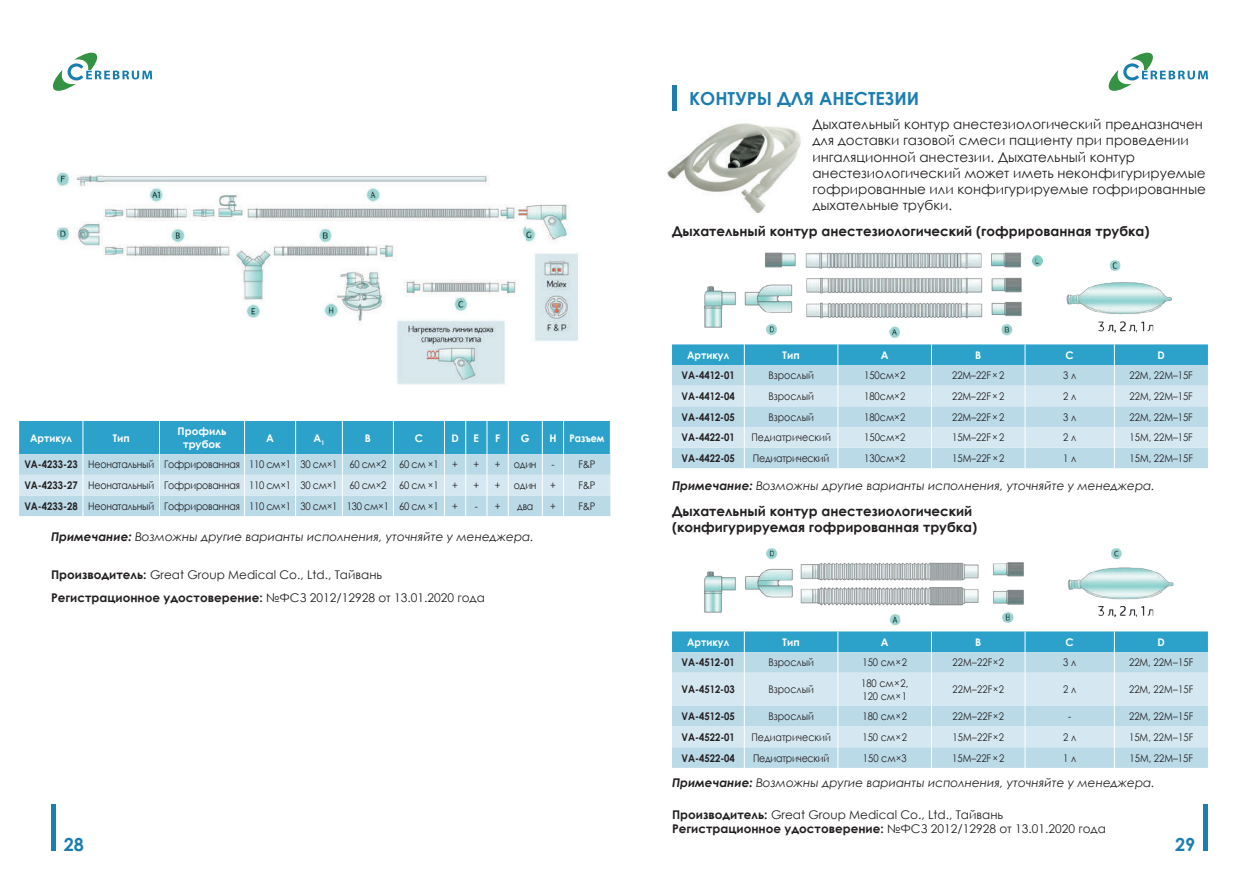
<style>
.page{position:relative;width:1259px;height:893px;background:#fff}
.page>*{position:absolute;margin:0;border:0;box-sizing:border-box;transform-origin:0 0}
.t1{font:700 18px "Century Gothic";color:#1c7eb0}
.t2{font:13.5px/16.2px "Century Gothic";color:#231f20}
.t3{font:700 13.5px/16.2px "Century Gothic";color:#231f20}
.t4{font:12px/23px "Century Gothic";color:#231f20}
.t5{font:italic 12px "Century Gothic";color:#231f20}
.t6{font:10.5px/12.6px "Century Gothic";color:#231f20;scale:.9 1}
.t7{font:10.5px "Century Gothic";letter-spacing:-.025em;color:#231f20;scale:.9 1}
.t8{font:700 10.5px "Century Gothic";color:#231f20;scale:.9 1}
.t9{font:700 10.5px/12.6px "Century Gothic";color:#fff;text-align:center}
.t10{font:700 10.5px "Century Gothic";color:#fff;scale:.95 1}
.s1{font-weight:700}
</style>
<div class="page">
<svg style="left:52px;top:52px;width:100px;height:39px"></svg>
<hr style="left:51px;top:804px;width:4px;height:46px;background:#1c7eb0">
<div style="left:1203px;top:804px;width:5px;height:46px;background:#1c7eb0"></div>
<svg style="left:1108px;top:52px;width:100px;height:39px"></svg>
<hr style="left:672px;top:85px;width:4px;height:26px;background:#1c7eb0">
<img style="left:667px;top:123px;width:134px;height:90px">
<svg style="left:672px;top:344px;width:536px;height:124px;background:#aed6e6"></svg>
<svg style="left:19px;top:421px;width:591px;height:95px;background:#91cae0"></svg>
<img style="left:56px;top:172px;width:523px;height:213px">
<img style="left:704px;top:252px;width:468px;height:86px">
<svg style="left:672px;top:631px;width:536px;height:137px;background:#b7dae8"></svg>
<img style="left:672px;top:548px;width:531px;height:90px">
<h1 class="t1" style="left:689px;top:85px;width:232px">КОНТУРЫ ДЛЯ АНЕСТЕЗИИ</h1>
<p class="t2" style="left:812px;top:116px;width:395px">Дыхательный контур анестезиологический предназначен для доставки газовой смеси пациенту при проведении ингаляционной анестезии. Дыхательный контур анестезиологический может иметь неконфигурируемые гофрированные или конфигурируемые гофрированные дыхательные трубки.</p>
<p class="t10" style="left:30px;top:430px;width:46px">Артикул</p>
<p class="t9" style="left:113px;top:431px;width:19px">Тип</p>
<p class="t9" style="left:178px;top:425px;width:50px">Профиль трубок</p>
<p class="t9" style="left:266px;top:431px;width:9px">A</p>
<p class="t9" style="left:313px;top:431px;width:13px">A<sub>1</sub></p>
<p class="t9" style="left:365px;top:431px;width:8px">B</p>
<p class="t9" style="left:415px;top:431px;width:10px">C</p>
<p class="t9" style="left:451px;top:431px;width:9px">D</p>
<p class="t9" style="left:473px;top:431px;width:7px">E</p>
<p class="t9" style="left:495px;top:431px;width:7px">F</p>
<p class="t9" style="left:521px;top:431px;width:10px">G</p>
<p class="t9" style="left:549px;top:431px;width:56px">H Разъем</p>
<p class="t7" style="left:24px;top:457px;width:462px"><span class="s1">VA-4233-23</span> Неонатальный Гофрированная 110 см×1 30 см×1 60 см×2 60 см ×1</p>
<p class="t6" style="left:452px;top:458px;width:8px">+</p>
<p class="t6" style="left:473px;top:458px;width:8px">+</p>
<p class="t6" style="left:495px;top:458px;width:8px">+</p>
<p class="t6" style="left:514px;top:458px;width:27px">один</p>
<p class="t6" style="left:551px;top:458px;width:50px">- F&amp;P</p>
<p class="t7" style="left:24px;top:478px;width:462px"><span class="s1">VA-4233-27</span> Неонатальный Гофрированная 110 см×1 30 см×1 60 см×2 60 см ×1</p>
<p class="t6" style="left:452px;top:479px;width:8px">+</p>
<p class="t6" style="left:473px;top:479px;width:8px">+</p>
<p class="t6" style="left:495px;top:479px;width:8px">+</p>
<p class="t6" style="left:514px;top:479px;width:27px">один</p>
<p class="t6" style="left:550px;top:479px;width:8px">+</p>
<p class="t6" style="left:578px;top:479px;width:20px">F&amp;P</p>
<p class="t7" style="left:24px;top:499px;width:462px"><span class="s1">VA-4233-28</span> Неонатальный Гофрированная 110 см×1 30 см×1 130 см×1 60 см ×1</p>
<p class="t6" style="left:452px;top:499px;width:8px">+</p>
<p class="t6" style="left:475px;top:499px;width:30px">- +</p>
<p class="t6" style="left:517px;top:499px;width:19px">два</p>
<p class="t6" style="left:550px;top:499px;width:8px">+</p>
<p class="t6" style="left:578px;top:499px;width:20px">F&amp;P</p>
<p class="t5" style="left:51px;top:528px;width:484px"><span class="s1">Примечание:</span> Возможны другие варианты исполнения, уточняйте у менеджера.</p>
<p class="t4" style="left:51px;top:563px;width:435px"><span class="s1">Производитель:</span> Great Group Medical Co., Ltd., Тайвань<br><span class="s1">Регистрационное удостоверение:</span> №ФСЗ 2012/12928 от 13.01.2020 года</p>
<p class="t3" style="left:672px;top:222px;width:479px">Дыхательный контур анестезиологический (гофрированная трубка)</p>
<p class="t10" style="left:687px;top:347px;width:46px">Артикул</p>
<p class="t9" style="left:782px;top:348px;width:19px">Тип</p>
<p class="t9" style="left:881px;top:348px;width:9px">А</p>
<p class="t9" style="left:975px;top:348px;width:8px">B</p>
<p class="t9" style="left:1065px;top:348px;width:10px">C</p>
<p class="t9" style="left:1157px;top:348px;width:9px">D</p>
<p class="t8" style="left:681px;top:368px;width:61px">VA-4412-01</p>
<p class="t6" style="left:768px;top:369px;width:52px">Взрослый</p>
<p class="t6" style="left:864px;top:369px;width:47px">150см×2</p>
<p class="t6" style="left:952px;top:369px;width:60px">22M–22F×2</p>
<p class="t6" style="left:1063px;top:369px;width:16px">3 л</p>
<p class="t6" style="left:1129px;top:369px;width:72px">22M, 22M–15F</p>
<p class="t8" style="left:681px;top:388px;width:61px">VA-4412-04</p>
<p class="t6" style="left:768px;top:390px;width:52px">Взрослый</p>
<p class="t6" style="left:864px;top:390px;width:47px">180см×2</p>
<p class="t6" style="left:952px;top:390px;width:60px">22M–22F×2</p>
<p class="t6" style="left:1063px;top:390px;width:16px">2 л</p>
<p class="t6" style="left:1129px;top:390px;width:72px">22M, 22M–15F</p>
<p class="t8" style="left:681px;top:409px;width:61px">VA-4412-05</p>
<p class="t6" style="left:768px;top:410px;width:52px">Взрослый</p>
<p class="t6" style="left:864px;top:410px;width:47px">180см×2</p>
<p class="t6" style="left:952px;top:410px;width:60px">22M–22F×2</p>
<p class="t6" style="left:1063px;top:410px;width:16px">3 л</p>
<p class="t6" style="left:1129px;top:410px;width:72px">22M, 22M–15F</p>
<p class="t8" style="left:681px;top:429px;width:61px">VA-4422-01</p>
<p class="t6" style="left:751px;top:431px;width:90px">Педиатрический</p>
<p class="t6" style="left:864px;top:431px;width:47px">150см×2</p>
<p class="t6" style="left:952px;top:431px;width:60px">15M–22F×2</p>
<p class="t6" style="left:1063px;top:431px;width:16px">2 л</p>
<p class="t6" style="left:1129px;top:431px;width:72px">15M, 22M–15F</p>
<p class="t8" style="left:681px;top:450px;width:61px">VA-4422-05</p>
<p class="t7" style="left:753px;top:451px;width:86px">Педиатрический</p>
<p class="t6" style="left:864px;top:452px;width:47px">130см×2</p>
<p class="t6" style="left:952px;top:452px;width:60px">15M–22F×2</p>
<p class="t6" style="left:1063px;top:452px;width:16px">1 л</p>
<p class="t6" style="left:1129px;top:452px;width:72px">15M, 22M–15F</p>
<p class="t5" style="left:672px;top:477px;width:484px"><span class="s1">Примечание:</span> Возможны другие варианты исполнения, уточняйте у менеджера.</p>
<p class="t3" style="left:672px;top:503px;width:307px">Дыхательный контур анестезиологический (конфигурируемая гофрированная трубка)</p>
<p class="t10" style="left:687px;top:634px;width:46px">Артикул</p>
<p class="t9" style="left:782px;top:635px;width:19px">Тип</p>
<p class="t9" style="left:881px;top:635px;width:9px">А</p>
<p class="t9" style="left:975px;top:635px;width:8px">B</p>
<p class="t9" style="left:1065px;top:635px;width:10px">C</p>
<p class="t9" style="left:1157px;top:635px;width:9px">D</p>
<p class="t8" style="left:681px;top:655px;width:61px">VA-4512-01</p>
<p class="t6" style="left:768px;top:656px;width:52px">Взрослый</p>
<p class="t6" style="left:862px;top:656px;width:51px">150 см×2</p>
<p class="t6" style="left:952px;top:656px;width:59px">22M–22F×2</p>
<p class="t6" style="left:1063px;top:656px;width:16px">3 л</p>
<p class="t6" style="left:1129px;top:656px;width:73px">22M, 22M–15F</p>
<p class="t8" style="left:681px;top:681px;width:61px">VA-4512-03</p>
<p class="t6" style="left:768px;top:683px;width:52px">Взрослый</p>
<p class="t6" style="left:861px;top:677px;width:54px">180 см×2,<br>120 см×1</p>
<p class="t6" style="left:952px;top:683px;width:59px">22M–22F×2</p>
<p class="t6" style="left:1063px;top:683px;width:16px">2 л</p>
<p class="t6" style="left:1129px;top:683px;width:73px">22M, 22M–15F</p>
<p class="t8" style="left:681px;top:708px;width:61px">VA-4512-05</p>
<p class="t6" style="left:768px;top:710px;width:52px">Взрослый</p>
<p class="t6" style="left:862px;top:710px;width:51px">180 см×2</p>
<p class="t6" style="left:952px;top:710px;width:59px">22M–22F×2</p>
<p class="t6" style="left:1068px;top:710px;width:5px">-</p>
<p class="t6" style="left:1129px;top:710px;width:73px">22M, 22M–15F</p>
<p class="t8" style="left:681px;top:729px;width:61px">VA-4522-01</p>
<p class="t6" style="left:751px;top:731px;width:90px">Педиатрический</p>
<p class="t6" style="left:862px;top:731px;width:51px">150 см×2</p>
<p class="t6" style="left:952px;top:731px;width:59px">15M–22F×2</p>
<p class="t6" style="left:1063px;top:731px;width:16px">2 л</p>
<p class="t6" style="left:1129px;top:731px;width:73px">15M, 22M–15F</p>
<p class="t8" style="left:681px;top:750px;width:61px">VA-4522-04</p>
<p class="t7" style="left:753px;top:750px;width:86px">Педиатрический</p>
<p class="t6" style="left:863px;top:751px;width:50px">150 см×3</p>
<p class="t6" style="left:952px;top:751px;width:60px">15M–22F×2</p>
<p class="t6" style="left:1063px;top:751px;width:16px">1 л</p>
<p class="t6" style="left:1129px;top:751px;width:72px">15M, 22M–15F</p>
<p class="t5" style="left:672px;top:774px;width:484px"><span class="s1">Примечание:</span> Возможны другие варианты исполнения, уточняйте у менеджера.</p>
<p class="t4" style="left:672px;top:807px;width:435px;line-height:14.4px"><span class="s1">Производитель:</span> Great Group Medical Co., Ltd., Тайвань<br><span class="s1">Регистрационное удостоверение:</span> №ФСЗ 2012/12928 от 13.01.2020 года</p>
<h1 class="t1" style="left:64px;top:831px;width:22px">28</h1>
<h1 class="t1" style="left:1175px;top:831px;width:22px">29</h1>
</div>
